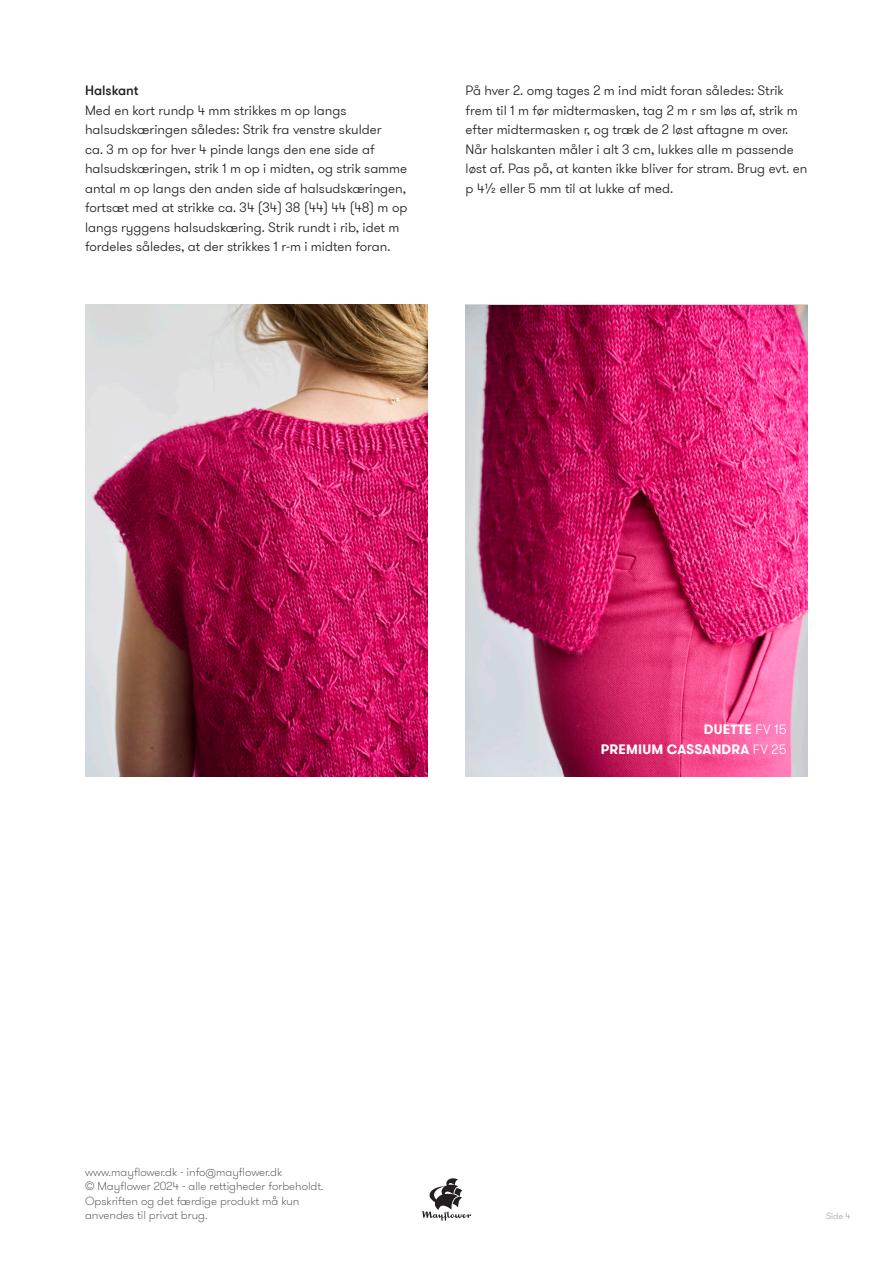
<style>
.page{position:relative;width:893px;height:1263px;background:#fff}
.page>*{position:absolute;margin:0;border:0;box-sizing:border-box;transform-origin:0 0}
.Brød_tekst{font:300 13.5px/19.5px "GT Walsheim Pro";color:#231f20}
.t1{font:700 13.5px "GT Walsheim Pro";letter-spacing:.015em;color:#fff}
.t2{font:500 13.5px "GT Walsheim Pro";color:#231f20}
.t3{font:100 11.7px/14.1px "GT Walsheim Pro";color:#3e3e3f}
.t4{font:300 9px "GT Walsheim Pro";color:#a8a9ad}
.s1{font-weight:300}
</style>
<div class="page">
<svg style="left:422px;top:1178px;width:49px;height:43px"></svg>
<img style="left:85px;top:304px;width:342px;height:472px">
<img style="left:465px;top:305px;width:342px;height:472px">
<h2 class="t2" style="left:85px;top:82px;width:55px">Halskant</h2>
<p class="Brød_tekst" style="left:85px;top:101px;width:324px">Med en kort rundp 4 mm strikkes m op langs halsudskæringen således: Strik fra venstre skulder<br>ca. 3 m op for hver 4 pinde langs den ene side af halsudskæringen, strik 1 m op i midten, og strik samme antal m op langs den anden side af halsudskæringen, fortsæt med at strikke ca. 34 (34) 38 (44) 44 (48) m op langs ryggens halsudskæring. Strik rundt i rib, idet m fordeles således, at der strikkes 1 r-m i midten foran.</p>
<p class="Brød_tekst" style="left:466px;top:81px;width:343px">På hver 2. omg tages 2 m ind midt foran således: Strik frem til 1 m før midtermasken, tag 2 m r sm løs af, strik m efter midtermasken r, og træk de 2 løst aftagne m over.<br>Når halskanten måler i alt 3 cm, lukkes alle m passende løst af. Pas på, at kanten ikke bliver for stram. Brug evt. en p 4½ eller 5 mm til at lukke af med.</p>
<p class="t3" style="left:85px;top:1165px;width:240px">www.mayflower.dk - info@mayflower.dk<br>© Mayflower 2024 - alle rettigheder forbeholdt.<br>Opskriften og det færdige produkt må kun anvendes til privat brug.</p>
<p class="t1" style="left:704px;top:720px;width:84px">DUETTE <span class="s1">FV 15</span></p>
<p class="t1" style="left:601px;top:740px;width:187px">PREMIUM CASSANDRA <span class="s1">FV 25</span></p>
<p class="t4" style="left:826px;top:1210px;width:26px">Side 4</p>
</div>
